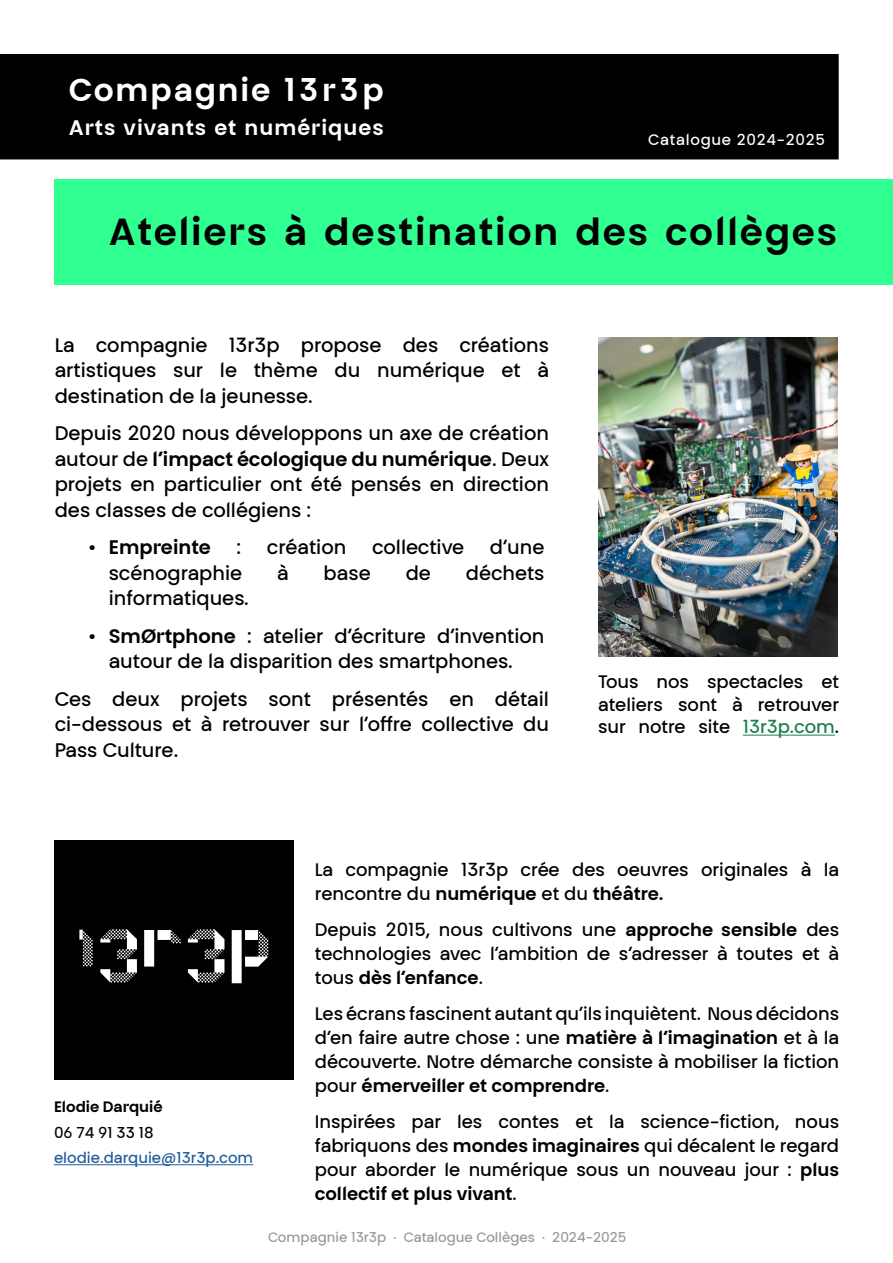
<style>
.page{position:relative;width:893px;height:1263px;background:#fff}
.page>*{position:absolute;margin:0;border:0;box-sizing:border-box;transform-origin:0 0}
.t1{font:76.95px "Dotty Fold";color:#fff}
.t2{font:600 37.5px "BBB Poppins TN Display";letter-spacing:.05em;color:#000}
.t3{font:600 31.5px "BBB Poppins TN Display";letter-spacing:.06em;color:#fff}
.t4{font:600 21px "BBB Poppins TN Display";letter-spacing:.05em;color:#fff}
.t5{font:19.5px/25.5px "BBB Poppins TN Text";color:#000;text-align:justify}
.t6{font:600 19.5px "BBB Poppins TN Display";color:#000}
.t7{font:18px/24px "BBB Poppins TN Text";color:#000;text-align:justify}
.t8{font:15px "BBB Poppins TN Text";color:#215e9e}
.t9{font:15px "BBB Poppins TN Display";letter-spacing:.05em;color:#fff}
.t10{font:600 15px "BBB Poppins TN Display";color:#000}
.t11{font:15px "BBB Poppins TN Text";color:#000}
.t12{font:13.5px "BBB Poppins TN Text";color:#999}
.s1{font-family:"BBB Poppins TN Text";font-weight:400}
.s2{font-family:"BBB Poppins TN Display";font-weight:600}
.s3{color:#1a804a}
.s4{font-weight:600}
</style>
<div class="page">
<div style="left:0;top:55px;width:838px;height:104px;background:#000"></div>
<div style="left:0;top:54px;width:839px;height:105px;border:2px solid #000"></div>
<div style="left:55px;top:179px;width:838px;height:106px;background:#30ff91"></div>
<div style="left:54px;top:840px;width:239px;height:239px;background:#000"></div>
<hr style="left:54px;top:1164px;width:199px;height:1px;background:#215e9e">
<img style="left:598px;top:337px;width:239px;height:319px">
<hr style="left:743px;top:735px;width:92px;height:1px;background:#1a804a">
<h3 class="t3" style="left:69px;top:69px;width:316px">Compagnie 13r3p</h3>
<p class="t4" style="left:69px;top:114px;width:316px">Arts vivants et numériques</p>
<p class="t9" style="left:648px;top:130px;width:178px">Catalogue 2024-2025</p>
<h2 class="t2" style="left:109px;top:207px;width:730px">Ateliers à destination des collèges</h2>
<p class="t5" style="left:55px;top:332px;width:496px">La compagnie 13r3p propose des créations artistiques sur le thème du numérique et à destination de la jeunesse.</p>
<p class="t5" style="left:55px;top:421px;width:496px">Depuis 2020 nous développons un axe de création</p>
<p class="t6" style="left:55px;top:446px;width:496px"><span class="s1">autour de</span> l’impact écologique du numérique<span class="s1">. Deux</span></p>
<p class="t5" style="left:55px;top:472px;width:496px">projets en particulier ont été pensés en direction des classes de collégiens :</p>
<p class="t6" style="left:88px;top:535px;width:125px"><span class="s1">•</span> Empreinte</p>
<p class="t5" style="left:237px;top:535px;width:6px">:</p>
<p class="t5" style="left:267px;top:535px;width:81px">création</p>
<p class="t5" style="left:372px;top:535px;width:94px">collective</p>
<p class="t5" style="left:490px;top:535px;width:56px">d’une</p>
<p class="t5" style="left:109px;top:560px;width:135px">scénographie</p>
<p class="t5" style="left:277px;top:560px;width:13px">à</p>
<p class="t5" style="left:324px;top:560px;width:49px">base</p>
<p class="t5" style="left:406px;top:560px;width:27px">de</p>
<p class="t5" style="left:466px;top:560px;width:80px">déchets</p>
<p class="t5" style="left:109px;top:586px;width:142px">informatiques.</p>
<p class="t5" style="left:88px;top:623px;width:458px;text-align:center">• <span class="s2">SmØrtphone</span> : atelier d’écriture d’invention autour de la disparition des smartphones.</p>
<p class="t5" style="left:55px;top:686px;width:496px">Ces deux projets sont présentés en détail ci-dessous et à retrouver sur l’offre collective du Pass Culture.</p>
<p class="t7" style="left:598px;top:671px;width:243px;line-height:22.5px">Tous nos spectacles et ateliers sont à retrouver sur notre site <span class="s3">13r3p.com</span>.</p>
<h1 class="t1" style="left:79px;top:913px;width:198px">13r3p</h1>
<p class="t10" style="left:54px;top:1097px;width:110px">Elodie Darquié</p>
<p class="t11" style="left:54px;top:1123px;width:101px">06 74 91 33 18</p>
<p class="t8" style="left:54px;top:1148px;width:201px">elodie.darquie@13r3p.com</p>
<p class="t7" style="left:315px;top:857px;width:526px">La compagnie 13r3p crée des oeuvres originales à la rencontre du <span class="s4">numérique</span> et du <span class="s4">théâtre.</span></p>
<p class="t7" style="left:315px;top:917px;width:526px">Depuis 2015, nous cultivons une <span class="s4">approche sensible</span> des technologies avec l’ambition de s’adresser à toutes et à tous <span class="s4">dès l’enfance</span>.</p>
<p class="t7" style="left:315px;top:1001px;width:526px">Les écrans fascinent autant qu’ils inquiètent. Nous décidons d’en faire autre chose : une <span class="s4">matière à l’imagination</span> et à la découverte. Notre démarche consiste à mobiliser la fiction pour <span class="s4">émerveiller et comprendre</span>.</p>
<p class="t7" style="left:315px;top:1109px;width:526px">Inspirées par les contes et la science-fiction, nous fabriquons des <span class="s4">mondes imaginaires</span> qui décalent le regard pour aborder le numérique sous un nouveau jour : <span class="s4">plus collectif et plus vivant</span>.</p>
<p class="t12" style="left:268px;top:1229px;width:360px">Compagnie 13r3p · Catalogue Collèges · 2024-2025</p>
</div>
